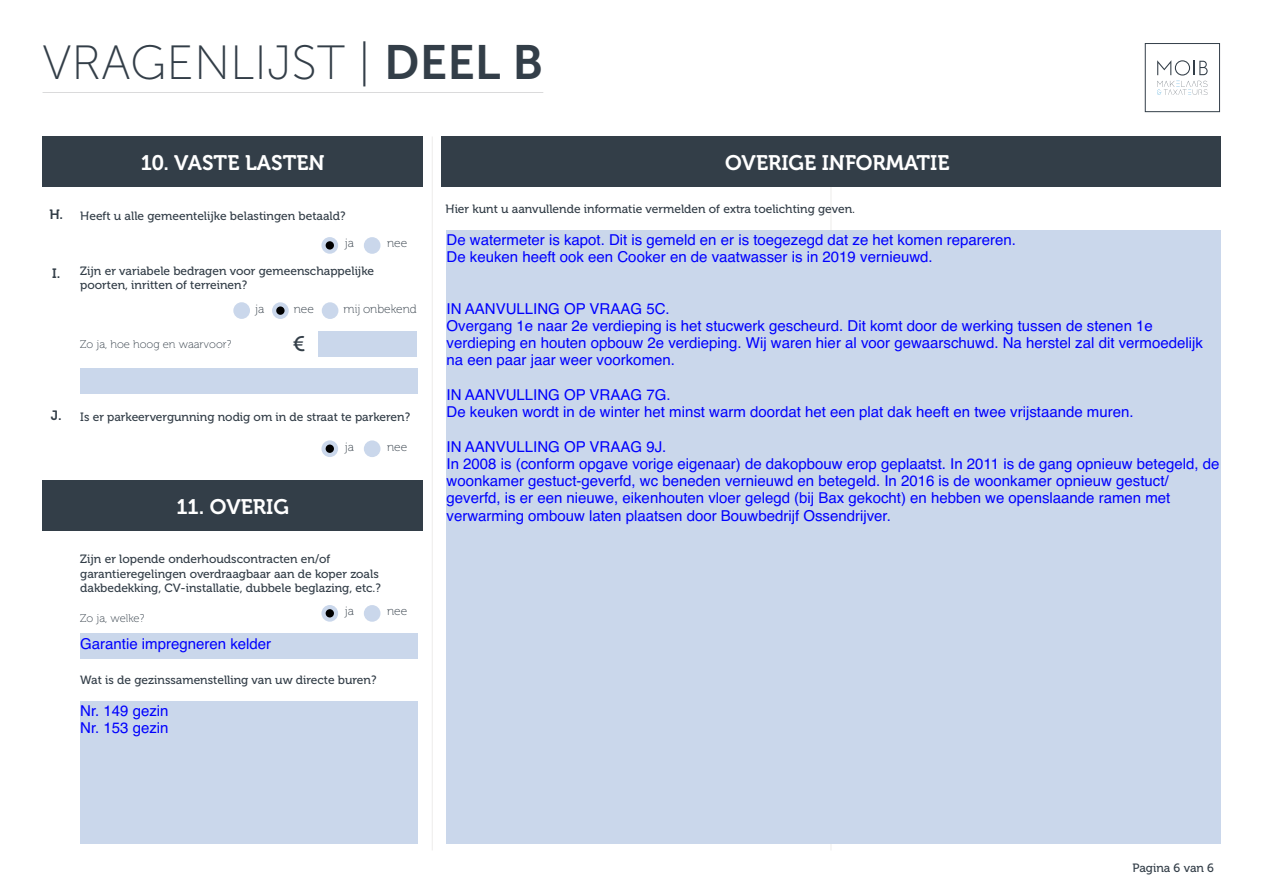
<style>
.page{position:relative;width:1263px;height:893px;background:#fff}
.page>*{position:absolute;margin:0;border:0;box-sizing:border-box;transform-origin:0 0}
.t1{font:48px "Museo Sans 100";color:#333e48}
.t2{font:21px "Museo 700";color:#fff}
.t3{font:21px "Museo 500";color:#333e48}
.t4{font:15px/17.2px "Helvetica";color:#0000fe}
.t5{font:12px/14.4px "Museo 500";color:#333e48}
.t6{font:12px "Museo 100";color:#333e48}
.t7{font:11.25px "Museo 100";color:#333e48}
.s1{font-family:"Museo Sans 700"}
.s2{font-family:"Museo 700";font-size:13.5px}
</style>
<div class="page">
<div style="left:1145px;top:43px;width:75px;height:69px;border:1px solid #333e48"></div>
<svg style="left:1157px;top:60px;width:50px;height:35px"></svg>
<hr style="left:43px;top:92px;width:500px;height:1px;background:#646569">
<div style="left:42px;top:136px;width:381px;height:51px;background:#333e48"></div>
<div style="left:42px;top:480px;width:381px;height:51px;background:#333e48"></div>
<hr style="left:432px;top:136px;width:1px;height:714px;background:#dbd8d6">
<hr style="left:831px;top:136px;width:1px;height:714px;background:#dbd8d6">
<div style="left:441px;top:136px;width:780px;height:51px;background:#333e48"></div>
<div style="left:321px;top:237px;width:17px;height:17px;background:#cad7eb;border-radius:50%"></div>
<div style="left:326px;top:241px;width:8px;height:9px;background:#000;border-radius:50%"></div>
<div style="left:364px;top:237px;width:16px;height:17px;background:#cad7eb;border-radius:50%"></div>
<div style="left:233px;top:302px;width:17px;height:17px;background:#cad7eb;border-radius:50%"></div>
<div style="left:272px;top:302px;width:17px;height:17px;background:#cad7eb;border-radius:50%"></div>
<div style="left:276px;top:306px;width:9px;height:9px;background:#000;border-radius:50%"></div>
<div style="left:322px;top:302px;width:16px;height:17px;background:#cad7eb;border-radius:50%"></div>
<div style="left:318px;top:331px;width:99px;height:25px;background:#cad7eb"></div>
<div style="left:80px;top:368px;width:338px;height:25px;background:#cad7eb"></div>
<svg style="left:321px;top:440px;width:17px;height:17px"></svg>
<div style="left:326px;top:445px;width:8px;height:8px;background:#000;border-radius:50%"></div>
<div style="left:364px;top:440px;width:16px;height:17px;background:#cad7eb;border-radius:50%"></div>
<svg style="left:321px;top:605px;width:17px;height:17px"></svg>
<div style="left:326px;top:609px;width:8px;height:8px;background:#000;border-radius:50%"></div>
<div style="left:364px;top:605px;width:16px;height:17px;background:#cad7eb;border-radius:50%"></div>
<div style="left:80px;top:634px;width:338px;height:25px;background:#cad7eb"></div>
<div style="left:80px;top:701px;width:338px;height:143px;background:#cad7eb"></div>
<div style="left:446px;top:230px;width:775px;height:613px;background:#cad7eb"></div>
<h1 class="t1" style="left:43px;top:37px;width:502px">VRAGENLIJST | <span class="s1">DEEL B</span></h1>
<h2 class="t2" style="left:141px;top:151px;width:185px">10. VASTE LASTEN</h2>
<p class="t5" style="left:49px;top:209px;width:298px"><span class="s2">H.</span> Heeft u alle gemeentelijke belastingen betaald?</p>
<p class="t6" style="left:345px;top:237px;width:11px">ja</p>
<p class="t6" style="left:387px;top:237px;width:22px">nee</p>
<p class="t5" style="left:80px;top:264px;width:295px;text-indent:-28px"><span class="s2">I.</span> Zijn er variabele bedragen voor gemeenschappelijke poorten, inritten of terreinen?</p>
<p class="t6" style="left:255px;top:302px;width:11px">ja</p>
<p class="t6" style="left:294px;top:302px;width:22px">nee</p>
<p class="t6" style="left:344px;top:302px;width:75px">mij onbekend</p>
<p class="t7" style="left:80px;top:338px;width:153px">Zo ja, hoe hoog en waarvoor?</p>
<h2 class="t3" style="left:293px;top:333px;width:14px">€</h2>
<p class="t5" style="left:51px;top:410px;width:361px"><span class="s2">J.</span> Is er parkeervergunning nodig om in de straat te parkeren?</p>
<p class="t6" style="left:345px;top:440px;width:11px">ja</p>
<p class="t6" style="left:387px;top:440px;width:22px">nee</p>
<h2 class="t2" style="left:176px;top:495px;width:114px">11. OVERIG</h2>
<p class="t5" style="left:80px;top:552px;width:302px">Zijn er lopende onderhoudscontracten en/of garantieregelingen overdraagbaar aan de koper zoals dakbedekking, CV-installatie, dubbele beglazing, etc.?</p>
<p class="t7" style="left:80px;top:612px;width:66px">Zo ja, welke?</p>
<p class="t6" style="left:345px;top:605px;width:11px">ja</p>
<p class="t6" style="left:387px;top:605px;width:22px">nee</p>
<p class="t4" style="left:80px;top:636px;width:192px">Garantie impregneren kelder</p>
<p class="t5" style="left:80px;top:673px;width:298px">Wat is de gezinssamenstelling van uw directe buren?</p>
<p class="t4" style="left:80px;top:703px;width:90px">Nr. 149 gezin<br>Nr. 153 gezin</p>
<h2 class="t2" style="left:725px;top:151px;width:226px">OVERIGE INFORMATIE</h2>
<p class="t5" style="left:445px;top:202px;width:411px">Hier kunt u aanvullende informatie vermelden of extra toelichting geven.</p>
<p class="t4" style="left:446px;top:232px;width:571px">De watermeter is kapot. Dit is gemeld en er is toegezegd dat ze het komen repareren.<br>De keuken heeft ook een Cooker en de vaatwasser is in 2019 vernieuwd.</p>
<p class="t4" style="left:446px;top:301px;width:758px">IN AANVULLING OP VRAAG 5C.<br>Overgang 1e naar 2e verdieping is het stucwerk gescheurd. Dit komt door de werking tussen de stenen 1e verdieping en houten opbouw 2e verdieping. Wij waren hier al voor gewaarschuwd. Na herstel zal dit vermoedelijk na een paar jaar weer voorkomen.</p>
<p class="t4" style="left:446px;top:387px;width:689px">IN AANVULLING OP VRAAG 7G.<br>De keuken wordt in de winter het minst warm doordat het een plat dak heeft en twee vrijstaande muren.</p>
<p class="t4" style="left:446px;top:439px;width:774px">IN AANVULLING OP VRAAG 9J.<br>In 2008 is (conform opgave vorige eigenaar) de dakopbouw erop geplaatst. In 2011 is de gang opnieuw betegeld, de woonkamer gestuct-geverfd, wc beneden vernieuwd en betegeld. In 2016 is de woonkamer opnieuw gestuct/ geverfd, is er een nieuwe, eikenhouten vloer gelegd (bij Bax gekocht) en hebben we openslaande ramen met verwarming ombouw laten plaatsen door Bouwbedrijf Ossendrijver.</p>
<p class="t5" style="left:1132px;top:861px;width:83px">Pagina 6 van 6</p>
</div>
